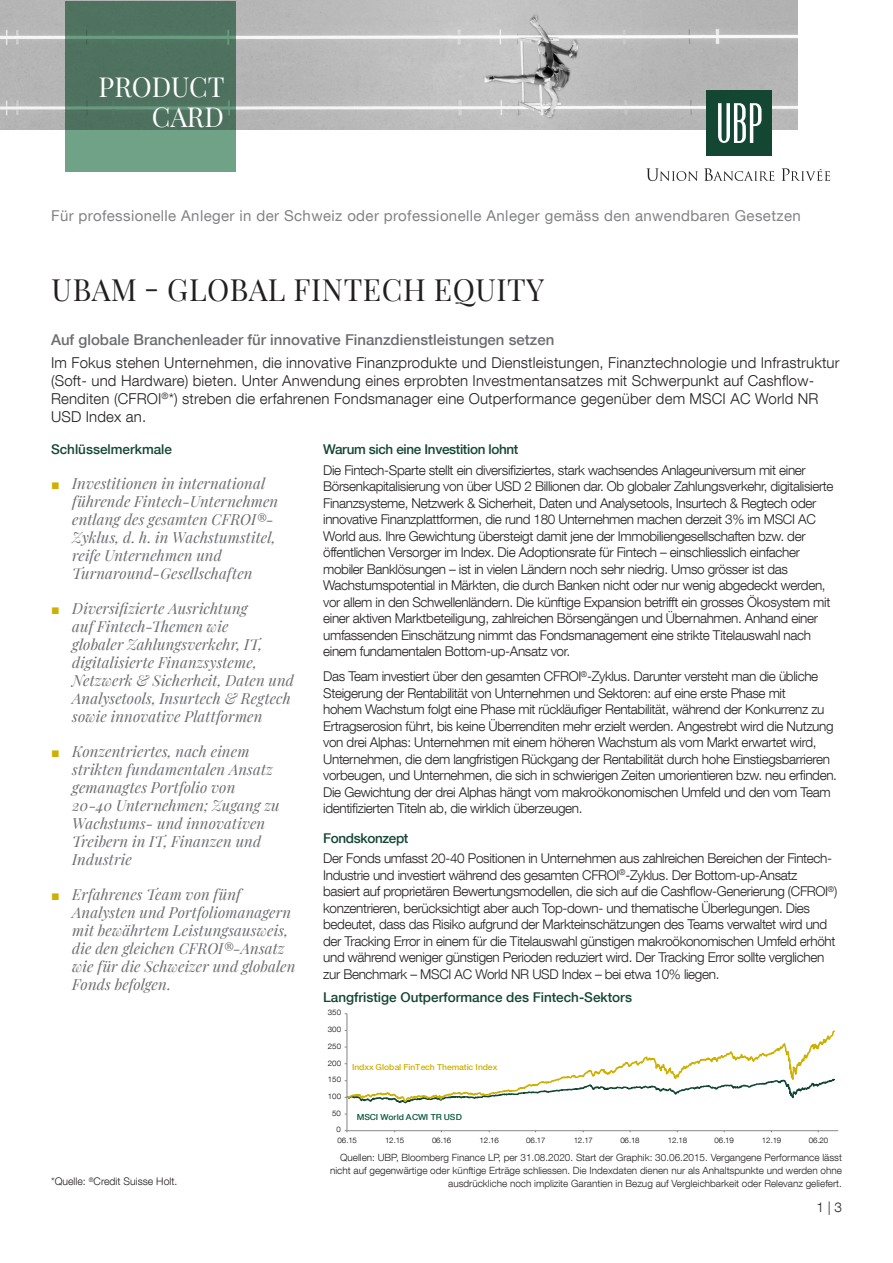
<style>
.page{position:relative;width:893px;height:1263px;background:#fff}
.page>*{position:absolute;margin:0;border:0;box-sizing:border-box;transform-origin:0 0}
.nom_du_fonds{font:30px "Playfair Display";letter-spacing:.02em;color:#231f20}
.t1{font:27px "Playfair Display";color:#fff}
.t2{font:italic 15px/18px "Playfair Display";letter-spacing:.005em;color:#6c6d70}
.Texte_Intro{font:300 15px/18px "Helvetica Neue LT Com";letter-spacing:.01em;color:#231f20}
.For_qualified_invest{font:15px "Helvetica Neue LT Com";letter-spacing:.025em;color:#808285}
.Texte_Intro_65{font:500 15px "Helvetica Neue LT Com";color:#6c6d70}
.Texte{font:300 13.5px/16.5px "Helvetica Neue LT Com";letter-spacing:-.025em;color:#231f20}
.Titre_Niv_2{font:500 13.5px "Helvetica Neue LT Com";color:#144634}
.Titre_Niv_2-2{font:500 13.5px "Helvetica Neue LT Com";letter-spacing:-.025em;color:#144634}
.Légende{font:300 10.5px "Helvetica Neue LT Com";color:#231f20}
.Sources{font:300 10.05px/12.6px "Helvetica Neue LT Com";color:#231f20;text-align:right}
.t3{font:500 8.4px "Helvetica Neue LT Com";letter-spacing:-.02em;color:#ceb000}
.t4{font:500 8.4px "Helvetica Neue LT Com";letter-spacing:-.015em;color:#09593e}
.t5{font:300 7.65px "Helvetica Neue LT Com";letter-spacing:-.025em;color:#000}
.s1{font-family:"Arial";font-style:normal;font-size:14.25px;color:#ceb000}
</style>
<div class="page">
<img style="left:0;top:0;width:797px;height:130px">
<svg style="left:65px;top:1px;width:170px;height:170px;background:#577f69"></svg>
<svg style="left:646px;top:168px;width:52px;height:13px"></svg>
<svg style="left:704px;top:168px;width:70px;height:13px"></svg>
<svg style="left:781px;top:168px;width:49px;height:13px"></svg>
<div style="left:706px;top:90px;width:66px;height:66px;background:#144634"></div>
<svg style="left:718px;top:103px;width:43px;height:40px"></svg>
<hr style="left:347px;top:1014px;width:1px;height:117px;background:#868686">
<hr style="left:347px;top:1130px;width:491px;height:1px;background:#868686">
<svg style="left:345px;top:1029px;width:490px;height:91px"></svg>
<p class="t1" style="left:99px;top:66px;width:128px">PRODUCT</p>
<p class="t1" style="left:152px;top:96px;width:74px">CARD</p>
<p class="For_qualified_invest" style="left:51px;top:207px;width:751px">Für professionelle Anleger in der Schweiz oder professionelle Anleger gemäss den anwendbaren Gesetzen</p>
<p class="nom_du_fonds" style="left:52px;top:267px;width:494px">UBAM - GLOBAL FINTECH EQUITY</p>
<p class="Texte_Intro_65" style="left:51px;top:331px;width:505px">Auf globale Branchenleader für innovative Finanzdienstleistungen setzen</p>
<p class="Texte_Intro" style="left:51px;top:353px;width:790px">Im Fokus stehen Unternehmen, die innovative Finanzprodukte und Dienstleistungen, Finanztechnologie und Infrastruktur (Soft- und Hardware) bieten. Unter Anwendung eines erprobten Investmentansatzes mit Schwerpunkt auf Cashflow-Renditen (CFROI<sup>®</sup>*) streben die erfahrenen Fondsmanager eine Outperformance gegenüber dem MSCI AC World NR USD Index an.</p>
<p class="Titre_Niv_2-2" style="left:323px;top:441px;width:197px">Warum sich eine Investition lohnt</p>
<p class="Texte" style="left:323px;top:461px;width:512px">Die Fintech-Sparte stellt ein diversifiziertes, stark wachsendes Anlageuniversum mit einer Börsenkapitalisierung von über USD 2 Billionen dar. Ob globaler Zahlungsverkehr, digitalisierte Finanzsysteme, Netzwerk &amp; Sicherheit, Daten und Analysetools, Insurtech &amp; Regtech oder innovative Finanzplattformen, die rund 180 Unternehmen machen derzeit 3% im MSCI AC World aus. Ihre Gewichtung übersteigt damit jene der Immobiliengesellschaften bzw. der öffentlichen Versorger im Index. Die Adoptionsrate für Fintech – einschliesslich einfacher mobiler Banklösungen – ist in vielen Ländern noch sehr niedrig. Umso grösser ist das Wachstumspotential in Märkten, die durch Banken nicht oder nur wenig abgedeckt werden, vor allem in den Schwellenländern. Die künftige Expansion betrifft ein grosses Ökosystem mit einer aktiven Marktbeteiligung, zahlreichen Börsengängen und Übernahmen. Anhand einer umfassenden Einschätzung nimmt das Fondsmanagement eine strikte Titelauswahl nach einem fundamentalen Bottom-up-Ansatz vor.</p>
<p class="Texte" style="left:323px;top:668px;width:515px">Das Team investiert über den gesamten CFROI<sup>®</sup>-Zyklus. Darunter versteht man die übliche Steigerung der Rentabilität von Unternehmen und Sektoren: auf eine erste Phase mit<br>hohem Wachstum folgt eine Phase mit rückläufiger Rentabilität, während der Konkurrenz zu Ertragserosion führt, bis keine Überrenditen mehr erzielt werden. Angestrebt wird die Nutzung von drei Alphas: Unternehmen mit einem höheren Wachstum als vom Markt erwartet wird, Unternehmen, die dem langfristigen Rückgang der Rentabilität durch hohe Einstiegsbarrieren vorbeugen, und Unternehmen, die sich in schwierigen Zeiten umorientieren bzw. neu erfinden.<br>Die Gewichtung der drei Alphas hängt vom makroökonomischen Umfeld und den vom Team identifizierten Titeln ab, die wirklich überzeugen.</p>
<p class="Titre_Niv_2-2" style="left:323px;top:830px;width:87px">Fondskonzept</p>
<p class="Texte" style="left:323px;top:850px;width:516px">Der Fonds umfasst 20-40 Positionen in Unternehmen aus zahlreichen Bereichen der Fintech-Industrie und investiert während des gesamten CFROI<sup>®</sup>-Zyklus. Der Bottom-up-Ansatz basiert auf proprietären Bewertungsmodellen, die sich auf die Cashflow-Generierung (CFROI<sup>®</sup>) konzentrieren, berücksichtigt aber auch Top-down- und thematische Überlegungen. Dies bedeutet, dass das Risiko aufgrund der Markteinschätzungen des Teams verwaltet wird und der Tracking Error in einem für die Titelauswahl günstigen makroökonomischen Umfeld erhöht und während weniger günstigen Perioden reduziert wird. Der Tracking Error sollte verglichen zur Benchmark – MSCI AC World NR USD Index – bei etwa 10% liegen.</p>
<p class="Titre_Niv_2" style="left:51px;top:441px;width:123px">Schlüsselmerkmale</p>
<p class="t2" style="left:72px;top:473px;width:208px;text-indent:-21px"><span class="s1">■</span> Investitionen in international führende Fintech-Unternehmen entlang des gesamten CFROI®-<br>Zyklus, d. h. in Wachstumstitel, reife Unternehmen und<br>Turnaround-Gesellschaften</p>
<p class="t2" style="left:72px;top:598px;width:223px;text-indent:-21px"><span class="s1">■</span> Diversifizierte Ausrichtung<br>auf Fintech-Themen wie<br>globaler Zahlungsverkehr, IT, digitalisierte Finanzsysteme,<br>Netzwerk &amp; Sicherheit, Daten und<br>Analysetools, Insurtech &amp; Regtech sowie innovative Plattformen</p>
<p class="t2" style="left:72px;top:741px;width:209px;text-indent:-21px"><span class="s1">■</span> Konzentriertes, nach einem strikten fundamentalen Ansatz gemanagtes Portfolio von<br>20-40 Unternehmen; Zugang zu<br>Wachstums- und innovativen<br>Treibern in IT, Finanzen und<br>Industrie</p>
<p class="t2" style="left:72px;top:884px;width:225px;text-indent:-21px"><span class="s1">■</span> Erfahrenes Team von fünf<br>Analysten und Portfoliomanagern mit bewährtem Leistungsausweis, die den gleichen CFROI®-Ansatz wie für die Schweizer und globalen<br>Fonds befolgen.</p>
<p class="Titre_Niv_2" style="left:323px;top:988px;width:310px">Langfristige Outperformance des Fintech-Sektors</p>
<p class="t5" style="left:328px;top:1008px;width:15px">350</p>
<p class="t5" style="left:328px;top:1025px;width:15px">300</p>
<p class="t5" style="left:328px;top:1041px;width:15px">250</p>
<p class="t5" style="left:328px;top:1058px;width:15px">200</p>
<p class="t5" style="left:328px;top:1075px;width:15px">150</p>
<p class="t5" style="left:328px;top:1091px;width:15px">100</p>
<p class="t5" style="left:332px;top:1108px;width:10px">50</p>
<p class="t5" style="left:336px;top:1125px;width:6px">0</p>
<p class="t3" style="left:352px;top:1061px;width:147px">Indxx Global FinTech Thematic Index</p>
<p class="t4" style="left:357px;top:1112px;width:107px">MSCI World ACWI TR USD</p>
<p class="Légende" style="left:51px;top:1175px;width:128px">*Quelle: <sup>®</sup>Credit Suisse Holt.</p>
<p class="t5" style="left:338px;top:1136px;width:21px">06.15</p>
<p class="t5" style="left:385px;top:1136px;width:21px">12.15</p>
<p class="t5" style="left:432px;top:1136px;width:21px">06.16</p>
<p class="t5" style="left:479px;top:1136px;width:21px">12.16</p>
<p class="t5" style="left:526px;top:1136px;width:21px">06.17</p>
<p class="t5" style="left:574px;top:1136px;width:21px">12.17</p>
<p class="t5" style="left:620px;top:1136px;width:21px">06.18</p>
<p class="t5" style="left:668px;top:1136px;width:21px">12.18</p>
<p class="t5" style="left:714px;top:1136px;width:21px">06.19</p>
<p class="t5" style="left:762px;top:1136px;width:21px">12.19</p>
<p class="t5" style="left:809px;top:1136px;width:21px">06.20</p>
<p class="Sources" style="left:330px;top:1151px;width:513px">Quellen: UBP, Bloomberg Finance LP, per 31.08.2020. Start der Graphik: 30.06.2015. Vergangene Performance lässt nicht auf gegenwärtige oder künftige Erträge schliessen. Die Indexdaten dienen nur als Anhaltspunkte und werden ohne ausdrückliche noch implizite Garantien in Bezug auf Vergleichbarkeit oder Relevanz geliefert.</p>
<p class="Texte" style="left:816px;top:1199px;width:27px">1 | 3</p>
</div>
